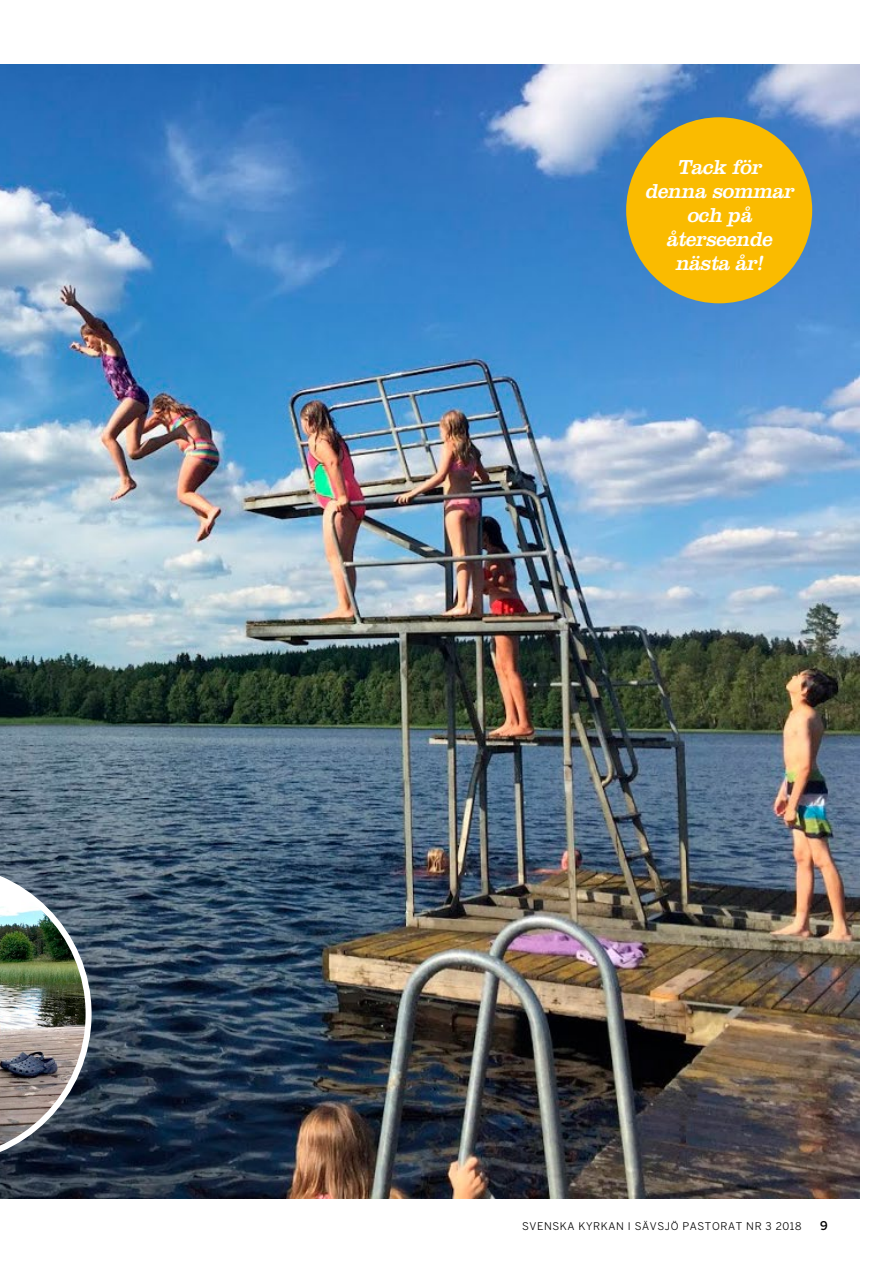
<style>
.page{position:relative;width:893px;height:1263px;background:#fff}
.page>*{position:absolute;margin:0;border:0;box-sizing:border-box;transform-origin:0 0}
.t1{font:italic 21px/24px "Clarendon";color:#fff;text-align:center}
.t2{font:500 12px "Benton Sans";color:#000}
.t3{font:10.5px "Benton Sans";letter-spacing:.06em;color:#000}
</style>
<div class="page">
<img style="left:0;top:64px;width:860px;height:1134px">
<div style="left:626px;top:117px;width:186px;height:186px;background:#fabb00;border-radius:50%"></div>
<img style="left:0;top:864px;width:92px;height:300px">
<p class="t1" style="left:645px;top:155px;width:155px">Tack för denna sommar och p å återseende nästa år!</p>
<p class="t3" style="left:522px;top:1220px;width:281px">SVENSKA KYRKAN I SÄVSJÖ PASTORAT NR 3 2018</p>
<p class="t2" style="left:820px;top:1218px;width:9px">9</p>
</div>
